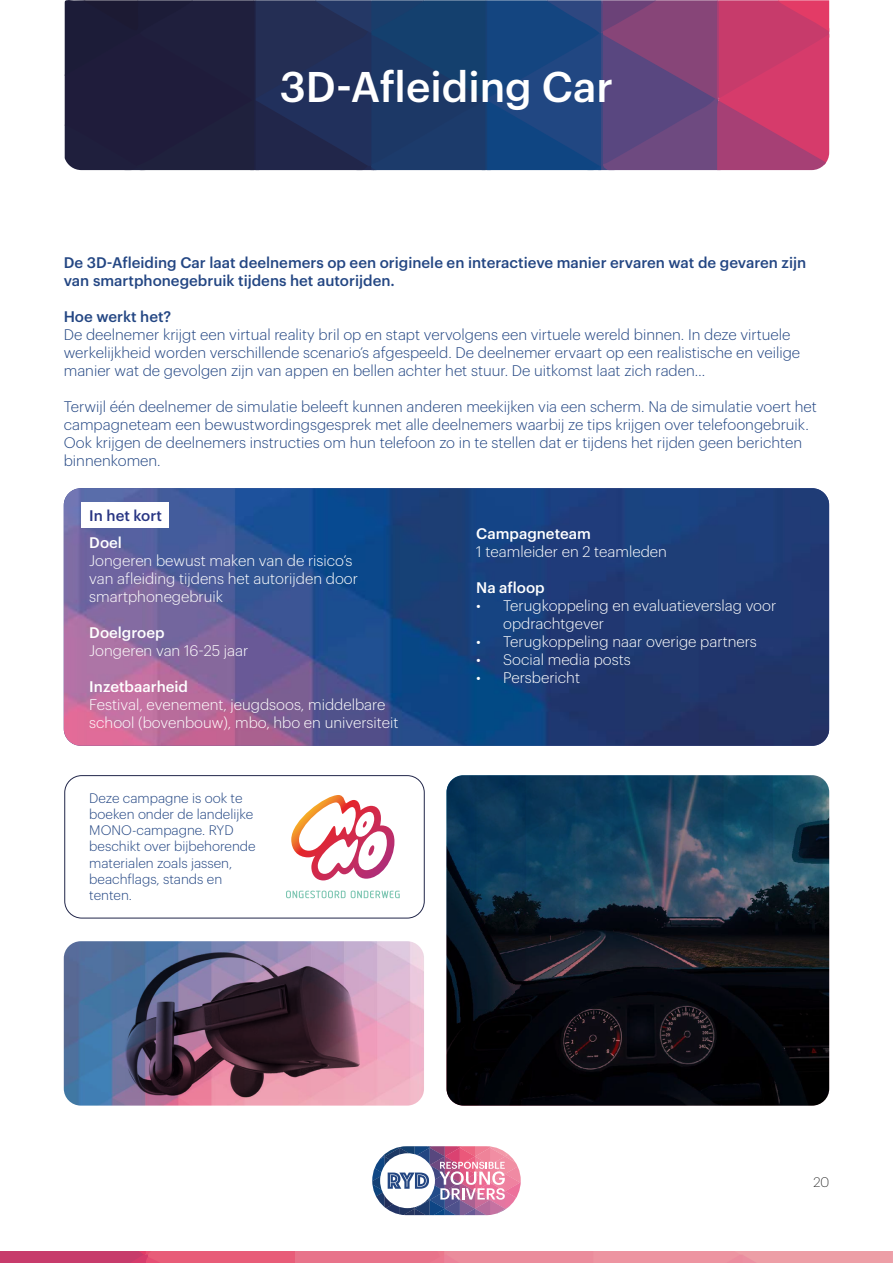
<style>
.page{position:relative;width:893px;height:1263px;background:#fff}
.page>*{position:absolute;margin:0;border:0;box-sizing:border-box;transform-origin:0 0}
.t1{font:500 42px "Graphik";color:#fff}
.t2{font:300 15px/18px "Graphik";color:#234683}
.t3{font:300 15px/18px "Graphik";color:#fff}
.t4{font:500 15px/18px "Graphik";color:#234683}
.t5{font:500 15px "Graphik";color:#fff}
.t6{font:500 15px "Graphik";color:#283583}
.t7{font:300 13.5px/16.2px "Graphik";color:#234683}
.t8{font:200 13.5px "Graphik";color:#000}
</style>
<div class="page">
<svg style="left:372px;top:1146px;width:149px;height:69px"></svg>
<svg style="left:65px;top:0;width:764px;height:170px"></svg>
<svg style="left:0;top:1251px;width:893px;height:12px"></svg>
<img style="left:64px;top:488px;width:765px;height:258px">
<div style="left:81px;top:502px;width:88px;height:25px;background:#fff"></div>
<img style="left:64px;top:941px;width:360px;height:164px">
<img style="left:446px;top:775px;width:383px;height:330px">
<svg style="left:286px;top:890px;width:114px;height:8px"></svg>
<svg style="left:291px;top:795px;width:103px;height:85px"></svg>
<div style="left:64px;top:775px;width:361px;height:143px;border:1px solid #21264a;border-radius:17px"></div>
<h1 class="t1" style="left:280px;top:54px;width:335px">3D-Afleiding Car</h1>
<p class="t4" style="left:64px;top:253px;width:744px">De 3D-Afleiding Car laat deelnemers op een originele en interactieve manier ervaren wat de gevaren zijn van smartphonegebruik tijdens het autorijden.</p>
<p class="t4" style="left:64px;top:307px;width:109px">Hoe werkt het?</p>
<p class="t2" style="left:64px;top:325px;width:738px">De deelnemer krijgt een virtual reality bril op en stapt vervolgens een virtuele wereld binnen. In deze virtuele werkelijkheid worden verschillende scenario’s afgespeeld. De deelnemer ervaart op een realistische en veilige manier wat de gevolgen zijn van appen en bellen achter het stuur. De uitkomst laat zich raden…</p>
<p class="t2" style="left:64px;top:397px;width:755px">Terwijl één deelnemer de simulatie beleeft kunnen anderen meekijken via een scherm. Na de simulatie voert het campagneteam een bewustwordingsgesprek met alle deelnemers waarbij ze tips krijgen over telefoongebruik.<br>Ook krijgen de deelnemers instructies om hun telefoon zo in te stellen dat er tijdens het rijden geen berichten binnenkomen.</p>
<p class="t6" style="left:89px;top:504px;width:74px">In het kort</p>
<p class="t5" style="left:89px;top:531px;width:34px">Doel</p>
<p class="t3" style="left:89px;top:550px;width:270px">Jongeren bewust maken van de risico’s van afleiding tijdens het autorijden door smartphonegebruik</p>
<p class="t5" style="left:89px;top:621px;width:77px">Doelgroep</p>
<p class="t3" style="left:89px;top:640px;width:160px">Jongeren van 16-25 jaar</p>
<p class="t5" style="left:89px;top:675px;width:100px">Inzetbaarheid</p>
<p class="t3" style="left:89px;top:694px;width:311px">Festival, evenement, jeugdsoos, middelbare school (bovenbouw), mbo, hbo en universiteit</p>
<p class="t7" style="left:89px;top:789px;width:168px">Deze campagne is ook te boeken onder de landelijke<br>MONO-campagne. RYD beschikt over bijbehorende materialen zoals jassen, beachflags, stands en tenten.</p>
<p class="t5" style="left:476px;top:522px;width:116px">Campagneteam</p>
<p class="t3" style="left:476px;top:541px;width:192px">1 teamleider en 2 teamleden</p>
<p class="t5" style="left:476px;top:576px;width:70px">Na afloop</p>
<p class="t3" style="left:503px;top:595px;width:274px;text-indent:-27px">• Terugkoppeling en evaluatieverslag voor opdrachtgever</p>
<p class="t3" style="left:476px;top:631px;width:282px">• Terugkoppeling naar overige partners</p>
<p class="t3" style="left:476px;top:649px;width:156px">• Social media posts</p>
<p class="t3" style="left:476px;top:667px;width:105px">• Persbericht</p>
<p class="t8" style="left:813px;top:1172px;width:17px">20</p>
</div>
